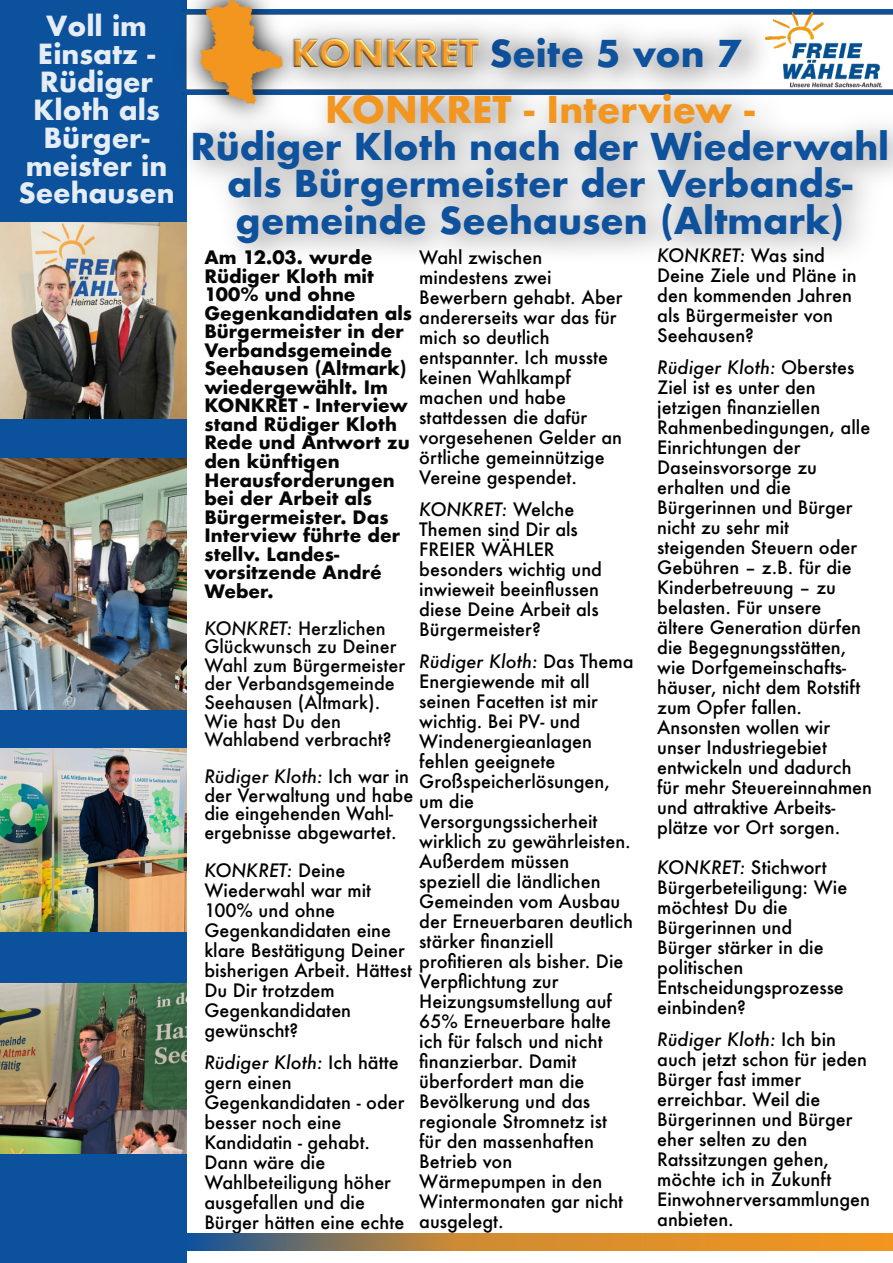
<style>
.page{position:relative;width:893px;height:1263px;background:#fff}
.page>*{position:absolute;margin:0;border:0;box-sizing:border-box;transform-origin:0 0}
.t1{font:36px/37px "font 000000002 a 273745";color:#0e519c;text-align:center}
.t2{font:36px "font 000000002 a 273745";color:#f3961f}
.t3{font:27px/27.8px "font 000000002 a 273745";color:rgb(255 255 255/.9);text-align:center}
.t4{font:18px/20px "font 000000002 a 273745";color:#000}
.t5{font:18px/18.6px "font 000000002 a 273745";color:#060606}
.s1{color:#060606}
</style>
<div class="page">
<div style="left:0;top:0;width:187px;height:1263px;background:#0b519c"></div>
<img style="left:309px;top:10px;width:584px;height:5px">
<img style="left:766px;top:12px;width:116px;height:61px">
<img style="left:510px;top:18px;width:263px;height:55px">
<img style="left:309px;top:27px;width:201px;height:46px">
<img style="left:181px;top:0;width:128px;height:73px">
<img style="left:201px;top:0;width:81px;height:73px">
<img style="left:0;top:222px;width:187px;height:196px">
<img style="left:0;top:458px;width:187px;height:251px">
<img style="left:0;top:749px;width:187px;height:182px">
<img style="left:0;top:983px;width:187px;height:170px">
<svg style="left:187px;top:1233px;width:705px;height:18px;background:#b6833f"></svg>
<img style="left:176px;top:73px;width:717px;height:198px">
<h2 class="t3" style="left:18px;top:12px;width:158px">Voll im<br>Einsatz -<br>Rüdiger<br>Kloth als<br>Bürger&shy;meister in<br>Seehausen</h2>
<h1 class="t1" style="left:489px;top:35px;width:253px">Seite 5 von 7</h1>
<h1 class="t2" style="left:325px;top:86px;width:431px">KONKRET - Interview -</h1>
<h1 class="t1" style="left:190px;top:128px;width:700px">Rüdiger Kloth nach der Wiederwahl als Bürgermeister der Verbands&shy;gemeinde Seehausen (Altmark)</h1>
<p class="t4" style="left:419px;top:247px;width:205px">Wahl zwischen mindestens zwei<br>Bewerbern gehabt. Aber andererseits war das für mich so deutlich entspannter. Ich musste keinen Wahlkampf machen und habe stattdessen die dafür vorgesehenen Gelder an örtliche gemeinnützige<br>Vereine gespendet.</p>
<p class="t4" style="left:419px;top:499px;width:184px">KONKRET: Welche<br>Themen sind Dir als<br>FREIER WÄHLER besonders wichtig und inwieweit beeinflussen diese Deine Arbeit als<br>Bürgermeister?</p>
<p class="t4" style="left:419px;top:651px;width:216px">Rüdiger Kloth: Das Thema<br>Energiewende mit all seinen Facetten ist mir wichtig. Bei PV- und<br>Windenergieanlagen fehlen geeignete<br>Großspeicherlösungen, um die<br>Versorgungssicherheit wirklich zu gewährleisten.<br>Außerdem müssen speziell die ländlichen<br>Gemeinden vom Ausbau der Erneuerbaren deutlich stärker finanziell profitieren als bisher. Die<br>Verpflichtung zur<br>Heizungsumstellung auf<br>65% Erneuerbare halte ich für falsch und nicht finanzierbar. Damit überfordert man die<br>Bevölkerung und das regionale Stromnetz ist<br>für den massenhaften<br>Betrieb von<br>Wärmepumpen in den<br>Wintermonaten gar nicht ausgelegt.</p>
<p class="t5" style="left:204px;top:248px;width:209px">Am 12.03. wurde<br>Rüdiger Kloth mit<br>100% und ohne<br>Gegenkandidaten als<br>Bürgermeister in der<br>Verbandsgemeinde<br>Seehausen (Altmark) wiedergewählt. Im<br>KONKRET - Interview stand Rüdiger Kloth<br>Rede und Antwort zu den künftigen<br>Herausforderungen bei der Arbeit als<br>Bürgermeister. Das<br>Interview führte der stellv. Landes&shy;vorsitzende André<br>Weber.</p>
<p class="t5" style="left:204px;top:619px;width:202px">KONKRET: Herzlichen<br>Glückwunsch zu Deiner<br>Wahl zum Bürgermeister der Verbandsgemeinde<br>Seehausen (Altmark).<br>Wie hast Du den<br>Wahlabend verbracht?</p>
<p class="t4" style="left:204px;top:767px;width:211px;line-height:18.6px"><span class="s1">Rüdiger Kloth:</span> Ich war in der Verwaltung und habe die eingehenden Wahl&shy;ergebnisse abgewartet.</p>
<p class="t4" style="left:204px;top:860px;width:209px">KONKRET: Deine<br>Wiederwahl war mit<br>100% und ohne<br>Gegenkandidaten eine klare Bestätigung Deiner bisherigen Arbeit. Hättest<br>Du Dir trotzdem<br>Gegenkandidaten gewünscht?</p>
<p class="t4" style="left:204px;top:1052px;width:202px">Rüdiger Kloth: Ich hätte gern einen<br>Gegenkandidaten - oder besser noch eine<br>Kandidatin - gehabt.<br>Dann wäre die<br>Wahlbeteiligung höher ausgefallen und die<br>Bürger hätten eine echte</p>
<p class="t4" style="left:657px;top:245px;width:201px">KONKRET: Was sind<br>Deine Ziele und Pläne in den kommenden Jahren als Bürgermeister von<br>Seehausen?</p>
<p class="t4" style="left:657px;top:357px;width:216px">Rüdiger Kloth: Oberstes<br>Ziel ist es unter den jetzigen finanziellen<br>Rahmenbedingungen, alle<br>Einrichtungen der<br>Daseinsvorsorge zu erhalten und die<br>Bürgerinnen und Bürger nicht zu sehr mit steigenden Steuern oder<br>Gebühren – z.B. für die<br>Kinderbetreuung – zu belasten. Für unsere ältere Generation dürfen die Begegnungsstätten, wie Dorfgemeinschafts&shy;häuser, nicht dem Rotstift zum Opfer fallen.<br>Ansonsten wollen wir unser Industriegebiet entwickeln und dadurch für mehr Steuereinnahmen und attraktive Arbeits&shy;plätze vor Ort sorgen.</p>
<p class="t4" style="left:657px;top:857px;width:192px">KONKRET: Stichwort<br>Bürgerbeteiligung: Wie möchtest Du die<br>Bürgerinnen und<br>Bürger stärker in die politischen<br>Entscheidungsprozesse einbinden?</p>
<p class="t4" style="left:657px;top:1029px;width:214px">Rüdiger Kloth: Ich bin auch jetzt schon für jeden<br>Bürger fast immer erreichbar. Weil die<br>Bürgerinnen und Bürger eher selten zu den<br>Ratssitzungen gehen, möchte ich in Zukunft<br>Einwohnerversammlungen anbieten.</p>
</div>
